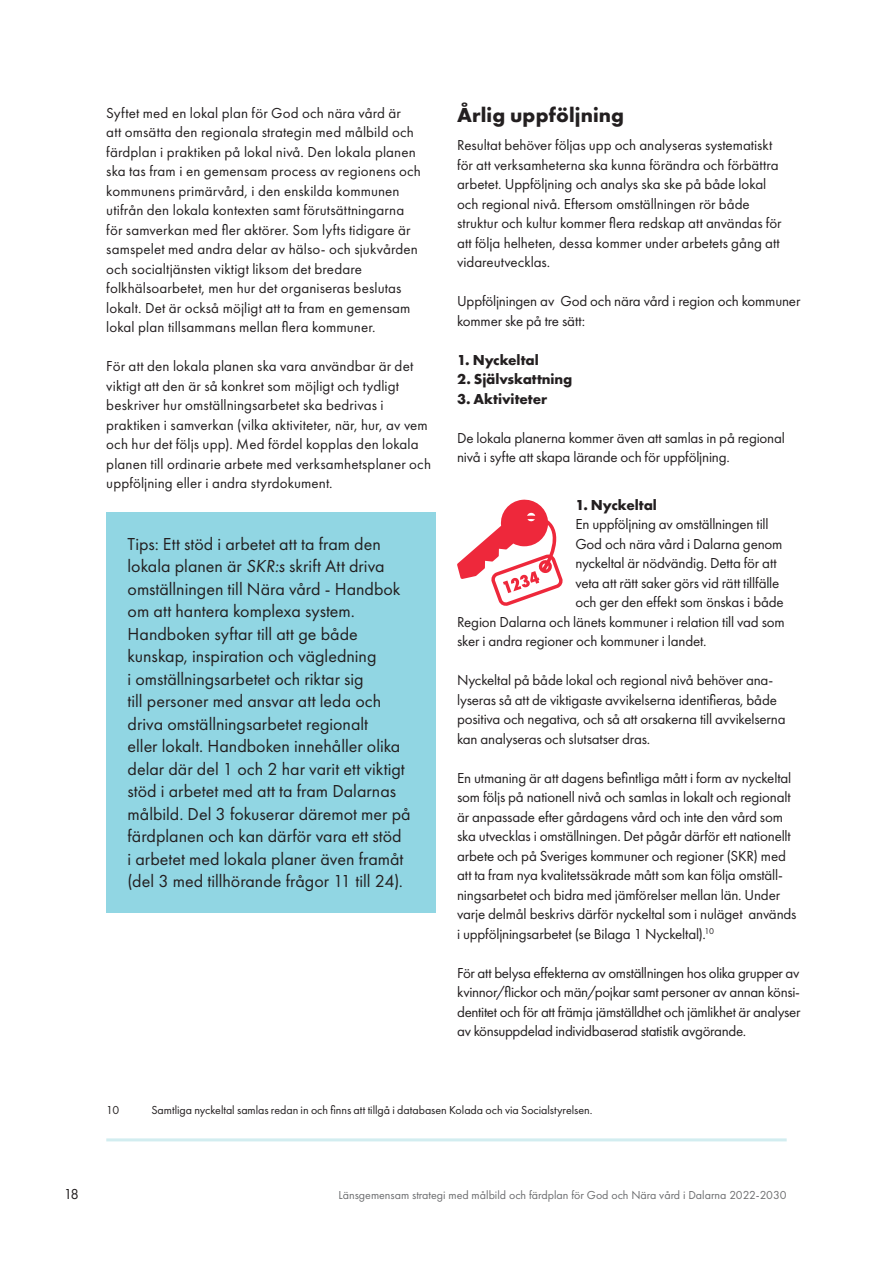
<style>
.page{position:relative;width:893px;height:1263px;background:#fff}
.page>*{position:absolute;margin:0;border:0;box-sizing:border-box;transform-origin:0 0}
.t1{font:700 21px "Futura PT";letter-spacing:.005em;color:#231f20}
.Bröd{font:18px/22.5px "Futura PT";color:#231f20}
.Bröd-2{font:15px/19.5px "Futura PT";letter-spacing:-.005em;color:#231f20}
.Bröd-3{font:700 15px "Futura PT";letter-spacing:-.005em;color:#231f20}
.Fotnot{font:12px "Futura PT";letter-spacing:-.005em;color:#231f20}
.t2{font:12px "Futura PT";color:#6d6e70}
.s1{font-style:italic}
</style>
<div class="page">
<hr style="left:106px;top:1138px;width:681px;height:3px;background:#d2edf0">
<div style="left:106px;top:512px;width:330px;height:401px;background:#91d6e3"></div>
<svg style="left:457px;top:499px;width:106px;height:107px"></svg>
<p class="Bröd-2" style="left:106px;top:103px;width:316px">Syftet med en lokal plan för God och nära vård är<br>att omsätta den regionala strategin med målbild och färdplan i praktiken på lokal nivå. Den lokala planen ska tas fram i en gemensam process av regionens och kommunens primärvård, i den enskilda kommunen utifrån den lokala kontexten samt förutsättningarna för samverkan med fler aktörer. Som lyfts tidigare är samspelet med andra delar av hälso- och sjukvården och socialtjänsten viktigt liksom det bredare folkhälsoarbetet, men hur det organiseras beslutas lokalt. Det är också möjligt att ta fram en gemensam lokal plan tillsammans mellan flera kommuner.</p>
<p class="Bröd-2" style="left:106px;top:356px;width:326px">För att den lokala planen ska vara användbar är det viktigt att den är så konkret som möjligt och tydligt beskriver hur omställningsarbetet ska bedrivas i praktiken i samverkan (vilka aktiviteter, när, hur, av vem och hur det följs upp). Med fördel kopplas den lokala planen till ordinarie arbete med verksamhetsplaner och uppföljning eller i andra styrdokument.</p>
<p class="Bröd" style="left:128px;top:532px;width:285px">Tips: Ett stöd i arbetet att ta fram den lokala planen är <span class="s1">SKR:s</span> skrift Att driva omställningen till Nära vård - Handbok om att hantera komplexa system.<br>Handboken syftar till att ge både kunskap, inspiration och vägledning<br>i omställningsarbetet och riktar sig<br>till personer med ansvar att leda och driva omställningsarbetet regionalt<br>eller lokalt. Handboken innehåller olika delar där del 1 och 2 har varit ett viktigt stöd i arbetet med att ta fram Dalarnas målbild. Del 3 fokuserar däremot mer på färdplanen och kan därför vara ett stöd<br>i arbetet med lokala planer även framåt (del 3 med tillhörande frågor 11 till 24).</p>
<h2 class="t1" style="left:457px;top:102px;width:168px">Årlig uppföljning</h2>
<p class="Bröd-2" style="left:457px;top:136px;width:326px">Resultat behöver följas upp och analyseras systematiskt för att verksamheterna ska kunna förändra och förbättra arbetet. Uppföljning och analys ska ske på både lokal och regional nivå. Eftersom omställningen rör både struktur och kultur kommer flera redskap att användas för att följa helheten, dessa kommer under arbetets gång att vidareutvecklas.</p>
<p class="Bröd-2" style="left:457px;top:292px;width:345px">Uppföljningen av God och nära vård i region och kommuner kommer ske på tre sätt:</p>
<p class="Bröd-3" style="left:457px;top:350px;width:83px">1. Nyckeltal</p>
<p class="Bröd-3" style="left:457px;top:370px;width:117px">2. Självskattning</p>
<p class="Bröd-3" style="left:457px;top:389px;width:92px">3. Aktiviteter</p>
<p class="Bröd-2" style="left:457px;top:428px;width:329px">De lokala planerna kommer även att samlas in på regional nivå i syfte att skapa lärande och för uppföljning.</p>
<h3 class="Bröd-3" style="left:575px;top:495px;width:83px">1. Nyckeltal</h3>
<p class="Bröd-2" style="left:575px;top:515px;width:195px">En uppföljning av omställningen till</p>
<p class="Bröd-2" style="left:575px;top:534px;width:209px">God och nära vård i Dalarna genom</p>
<p class="Bröd-2" style="left:575px;top:554px;width:203px">nyckeltal är nödvändig. Detta för att</p>
<p class="Bröd-2" style="left:575px;top:573px;width:206px">veta att rätt saker görs vid rätt tillfälle</p>
<p class="Bröd-2" style="left:575px;top:593px;width:210px">och ger den effekt som önskas i både</p>
<p class="Bröd-2" style="left:457px;top:612px;width:329px">Region Dalarna och länets kommuner i relation till vad som</p>
<p class="Bröd-2" style="left:457px;top:632px;width:251px">sker i andra regioner och kommuner i landet.</p>
<p class="Bröd-2" style="left:457px;top:671px;width:330px">Nyckeltal på både lokal och regional nivå behöver ana&shy;lyseras så att de viktigaste avvikelserna identifieras, både positiva och negativa, och så att orsakerna till avvikelserna kan analyseras och slutsatser dras.</p>
<p class="Bröd-2" style="left:457px;top:768px;width:341px">En utmaning är att dagens befintliga mått i form av nyckeltal som följs på nationell nivå och samlas in lokalt och regionalt är anpassade efter gårdagens vård och inte den vård som ska utvecklas i omställningen. Det pågår därför ett nationellt arbete och på Sveriges kommuner och regioner (SKR) med att ta fram nya kvalitetssäkrade mått som kan följa omställ&shy;ningsarbetet och bidra med jämförelser mellan län. Under varje delmål beskrivs därför nyckeltal som i nuläget används i uppföljningsarbetet (se Bilaga 1 Nyckeltal).<sup>10</sup></p>
<p class="Bröd-2" style="left:457px;top:963px;width:345px;text-align:justify">För att belysa effekterna av omställningen hos olika grupper av kvinnor/flickor och män/pojkar samt personer av annan könsi&shy;dentitet och för att främja jämställdhet och jämlikhet är analyser av könsuppdelad individbaserad statistik avgörande.</p>
<p class="Fotnot" style="left:106px;top:1103px;width:14px">10</p>
<p class="Fotnot" style="left:151px;top:1103px;width:443px">Samtliga nyckeltal samlas redan in och finns att tillgå i databasen Kolada och via Socialstyrelsen.</p>
<p class="Bröd-2" style="left:64px;top:1184px;width:17px">18</p>
<p class="t2" style="left:338px;top:1188px;width:450px">Länsgemensam strategi med målbild och färdplan för God och Nära vård i Dalarna 2022-2030</p>
</div>
